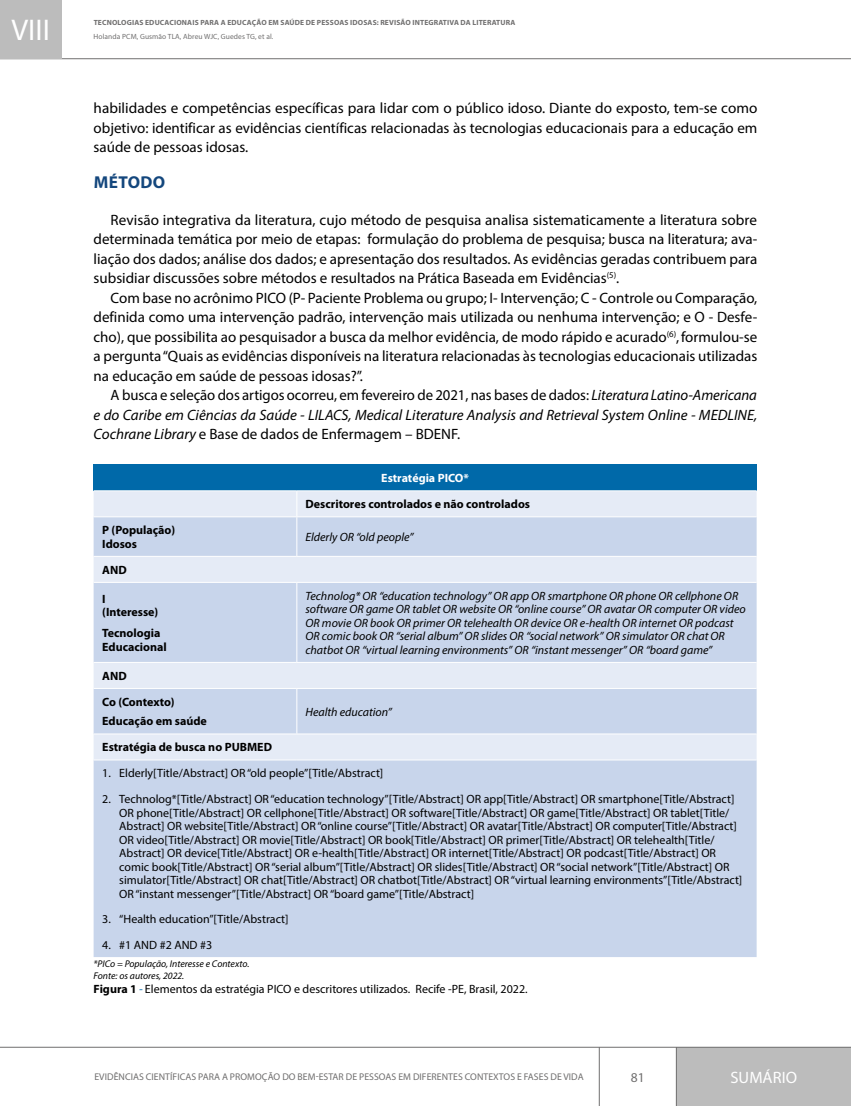
<style>
.page{position:relative;width:851px;height:1106px;background:#fff}
.page>*{position:absolute;margin:0;border:0;box-sizing:border-box;transform-origin:0 0}
.t1{font:30px "Myriad Pro";color:#fff}
.t2{font:700 17.25px "Myriad Pro";letter-spacing:.02em;color:#14477d}
.t3{font:16.5px "Myriad Pro";letter-spacing:.005em;color:#fff}
.t4{font:15px/19.5px "Myriad Pro";color:#000;text-align:justify}
.t5{font:italic 15px/19.5px "Myriad Pro";color:#000;text-align:justify}
.t6{font:13.5px "Myriad Pro";color:#706f6f}
.t7{font:12px/13.5px "Myriad Pro";color:#000}
.t8{font:italic 12px/13.5px "Myriad Pro";color:#000}
.t9{font:700 12px/13.5px "Myriad Pro";color:#000}
.t10{font:700 12px "Myriad Pro";color:#fff}
.t11{font:9.75px "Myriad Pro";letter-spacing:.005em;color:#706f6f}
.t12{font:italic 9.75px/11.7px "Myriad Pro";color:#000}
.t13{font:700 7.5px "Myriad Pro";letter-spacing:.02em;color:#706f6f}
.t14{font:7.5px "Myriad Pro";letter-spacing:.01em;color:#706f6f}
.s1{font-style:normal}
.s2{font-weight:700}
.s3{font-style:italic;color:#0069a9}
</style>
<div class="page">
<svg style="left:0;top:1046px;width:850px;height:60px"></svg>
<svg style="left:62px;top:58px;width:788px;height:1px"></svg>
<div style="left:0;top:0;width:62px;height:59px;background:#bcbcbc"></div>
<div style="left:94px;top:465px;width:662px;height:26px;background:#0069a9"></div>
<div style="left:94px;top:491px;width:662px;height:25px;background:#e5ebf6"></div>
<svg style="left:94px;top:517px;width:662px;height:440px;background:#cdd8ec"></svg>
<hr style="left:94px;top:490px;width:203px;height:1px;background:#fff">
<hr style="left:297px;top:490px;width:459px;height:1px;background:#fff">
<svg style="left:296px;top:491px;width:1px;height:25px"></svg>
<hr style="left:296px;top:517px;width:1px;height:39px;background:#fff">
<hr style="left:94px;top:556px;width:203px;height:1px;background:#fff">
<hr style="left:297px;top:556px;width:459px;height:1px;background:#fff">
<hr style="left:94px;top:582px;width:203px;height:1px;background:#fff">
<hr style="left:297px;top:582px;width:459px;height:1px;background:#fff">
<hr style="left:296px;top:582px;width:1px;height:80px;background:#fff">
<hr style="left:94px;top:662px;width:203px;height:1px;background:#fff">
<hr style="left:297px;top:662px;width:459px;height:1px;background:#fff">
<hr style="left:94px;top:688px;width:203px;height:1px;background:#fff">
<hr style="left:297px;top:688px;width:459px;height:1px;background:#fff">
<hr style="left:296px;top:689px;width:1px;height:44px;background:#fff">
<hr style="left:94px;top:733px;width:203px;height:1px;background:#fff">
<hr style="left:297px;top:733px;width:459px;height:1px;background:#fff">
<hr style="left:94px;top:759px;width:203px;height:1px;background:#fff">
<hr style="left:297px;top:759px;width:459px;height:1px;background:#fff">
<h1 class="t1" style="left:11px;top:11px;width:40px">VIII</h1>
<p class="t13" style="left:94px;top:18px;width:423px">TECNOLOGIAS EDUCACIONAIS PARA A EDUCAÇÃO EM SAÚDE DE PESSOAS IDOSAS: REVISÃO INTEGRATIVA DA LITERATURA</p>
<p class="t14" style="left:94px;top:32px;width:181px">Holanda PCM, Gusmão TLA, Abreu WJC, Guedes TG, et al.</p>
<p class="t4" style="left:94px;top:98px;width:665px">habilidades e competências específicas para lidar com o público idoso. Diante do exposto, tem-se como objetivo: identificar as evidências científicas relacionadas às tecnologias educacionais para a educação em saúde de pessoas idosas.</p>
<h2 class="t2" style="left:94px;top:173px;width:73px">MÉTODO</h2>
<p class="t4" style="left:94px;top:210px;width:665px;text-indent:17px">Revisão integrativa da literatura, cujo método de pesquisa analisa sistematicamente a literatura sobre determinada temática por meio de etapas: formulação do problema de pesquisa; busca na literatura; ava&shy;liação dos dados; análise dos dados; e apresentação dos resultados. As evidências geradas contribuem para subsidiar discussões sobre métodos e resultados na Prática Baseada em Evidências<sup>(5)</sup>.</p>
<p class="t4" style="left:94px;top:288px;width:665px;text-indent:17px">Com base no acrônimo PICO (P- Paciente Problema ou grupo; I- Intervenção; C - Controle ou Comparação, definida como uma intervenção padrão, intervenção mais utilizada ou nenhuma intervenção; e O - Desfe&shy;cho), que possibilita ao pesquisador a busca da melhor evidência, de modo rápido e acurado<sup>(6)</sup>,formulou-se a pergunta “Quais as evidências disponíveis na literatura relacionadas às tecnologias educacionais utilizadas na educação em saúde de pessoas idosas?”.</p>
<p class="t5" style="left:94px;top:385px;width:665px;text-indent:17px"><span class="s1">A busca e seleção dos artigos ocorreu, em fevereiro de 2021, nas bases de dados:</span> Literatura Latino-Americana e do Caribe em Ciências da Saúde - LILACS, Medical Literature Analysis and Retrieval System Online - MEDLINE, Cochrane Library <span class="s1">e Base de dados de Enfermagem – BDENF.</span></p>
<p class="t10" style="left:381px;top:471px;width:89px">Estratégia PICO*</p>
<p class="t9" style="left:305px;top:497px;width:226px">Descritores controlados e não controlados</p>
<p class="t9" style="left:102px;top:523px;width:74px">P (População)<br>Idosos</p>
<p class="t8" style="left:305px;top:530px;width:110px">Elderly OR “old people”</p>
<p class="t9" style="left:102px;top:563px;width:26px">AND</p>
<p class="t9" style="left:102px;top:592px;width:58px">I (Interesse)</p>
<p class="t9" style="left:102px;top:626px;width:66px">Tecnologia<br>Educacional</p>
<p class="t8" style="left:305px;top:589px;width:442px">Technolog* OR “education technology” OR app OR smartphone OR phone OR cellphone OR software OR game OR tablet OR website OR “online course” OR avatar OR computer OR video OR movie OR book OR primer OR telehealth OR device OR e-health OR internet OR podcast OR comic book OR “serial album” OR slides OR “social network” OR simulator OR chat OR chatbot OR “virtual learning environments” OR “instant messenger” OR “board game”</p>
<p class="t9" style="left:102px;top:663px;width:74px;line-height:26px">AND<br>Co (Contexto)</p>
<p class="t9" style="left:102px;top:715px;width:106px">Educação em saúde</p>
<p class="t8" style="left:305px;top:704px;width:88px">Health education”</p>
<p class="t9" style="left:102px;top:741px;width:171px">Estratégia de busca no PUBMED</p>
<p class="t7" style="left:102px;top:766px;width:282px">1. Elderly[Title/Abstract] OR “old people”[Title/Abstract]</p>
<p class="t7" style="left:119px;top:792px;width:624px;text-indent:-17px">2. Technolog*[Title/Abstract] OR “education technology”[Title/Abstract] OR app[Title/Abstract] OR smartphone[Title/Abstract] OR phone[Title/Abstract] OR cellphone[Title/Abstract] OR software[Title/Abstract] OR game[Title/Abstract] OR tablet[Title/ Abstract] OR website[Title/Abstract] OR “online course”[Title/Abstract] OR avatar[Title/Abstract] OR computer[Title/Abstract] OR video[Title/Abstract] OR movie[Title/Abstract] OR book[Title/Abstract] OR primer[Title/Abstract] OR telehealth[Title/ Abstract] OR device[Title/Abstract] OR e-health[Title/Abstract] OR internet[Title/Abstract] OR podcast[Title/Abstract] OR comic book[Title/Abstract] OR “serial album”[Title/Abstract] OR slides[Title/Abstract] OR “social network”[Title/Abstract] OR simulator[Title/Abstract] OR chat[Title/Abstract] OR chatbot[Title/Abstract] OR “virtual learning environments”[Title/Abstract] OR “instant messenger”[Title/Abstract] OR “board game”[Title/Abstract]</p>
<p class="t7" style="left:102px;top:912px;width:188px">3. “Health education”[Title/Abstract]</p>
<p class="t7" style="left:102px;top:937px;width:112px">4. #1 AND #2 AND #3</p>
<p class="t12" style="left:94px;top:957px;width:157px">*PICo = População, Interesse e Contexto.<br>Fonte: os autores, 2022.</p>
<p class="t7" style="left:94px;top:982px;width:435px"><span class="s2">Figura 1</span> <span class="s3">-</span> Elementos da estratégia PICO e descritores utilizados. Recife -PE, Brasil, 2022.</p>
<p class="t11" style="left:94px;top:1070px;width:491px">EVIDÊNCIAS CIENTÍFICAS PARA A PROMOÇÃO DO BEM-ESTAR DE PESSOAS EM DIFERENTES CONTEXTOS E FASES DE VIDA</p>
<p class="t6" style="left:630px;top:1068px;width:15px">81</p>
<h3 class="t3" style="left:730px;top:1067px;width:68px">SUMÁRIO</h3>
</div>
